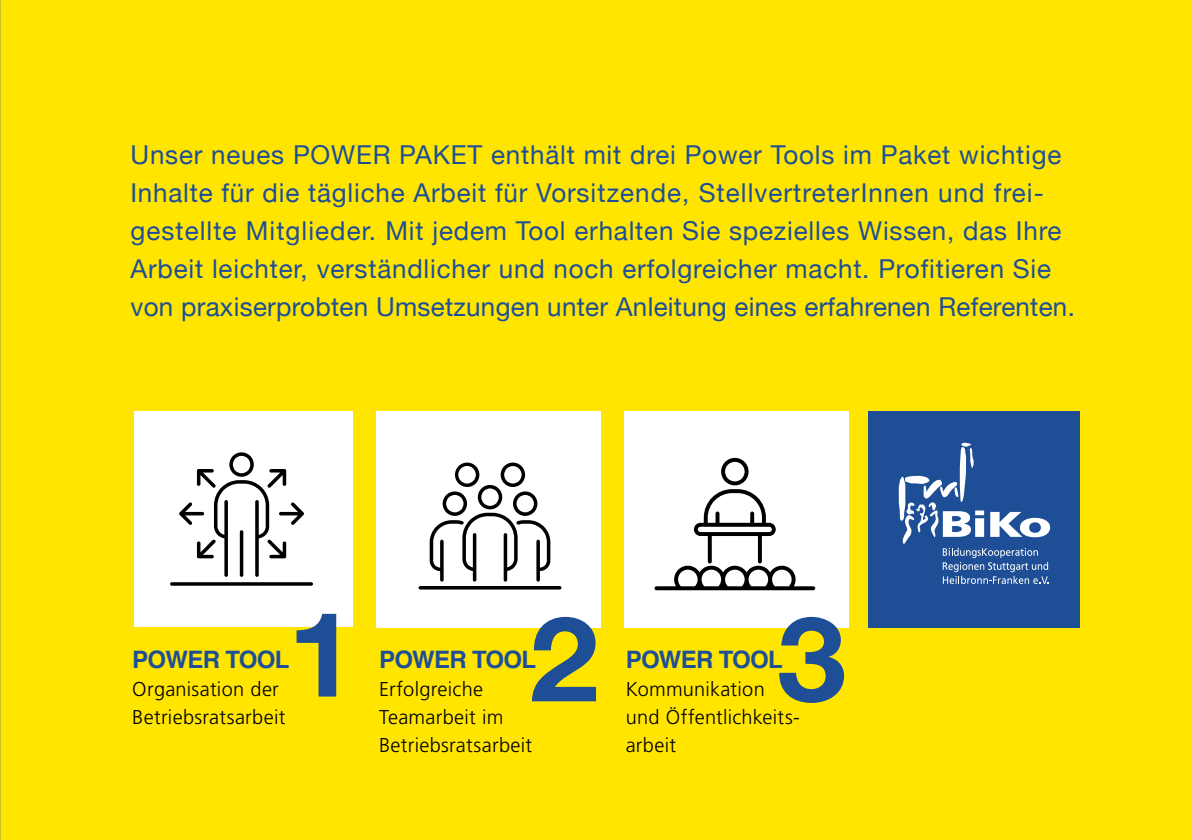
<style>
.page{position:relative;width:1191px;height:840px;background:#fff}
.page>*{position:absolute;margin:0;border:0;box-sizing:border-box;transform-origin:0 0}
.t1{font:700 118px "Helvetica Neue CE";color:#1e4f96;scale:1.06 1}
.t2{font:26px/38px "Helvetica Neue";letter-spacing:.03em;color:#1e4f96}
.t3{font:700 24px "Helvetica";letter-spacing:-.03em;color:#1e4f96}
.t4{font:300 20px/28px "Frutiger";letter-spacing:.015em;color:#000}
</style>
<div class="page">
<div style="left:0;top:0;width:1191px;height:839px;background:#ffe500"></div>
<div style="left:868px;top:411px;width:212px;height:216px;background:#1e4f96"></div>
<svg style="left:898px;top:442px;width:152px;height:141px"></svg>
<div style="left:134px;top:411px;width:218px;height:215px;background:#fff"></div>
<div style="left:376px;top:411px;width:224px;height:216px;background:#fff"></div>
<div style="left:624px;top:411px;width:225px;height:216px;background:#fff"></div>
<svg style="left:170px;top:452px;width:143px;height:133px"></svg>
<svg style="left:418px;top:462px;width:143px;height:127px"></svg>
<div style="left:458px;top:465px;width:18px;height:18px;background:#fff;border-radius:50%"></div>
<svg style="left:654px;top:457px;width:161px;height:133px"></svg>
<p class="t2" style="left:130px;top:137px;width:946px">Unser neues POWER PAKET enthält mit drei Power Tools im Paket wichtige Inhalte für die tägliche Arbeit für Vorsitzende, StellvertreterInnen und frei&shy;gestellte Mitglieder. Mit jedem Tool erhalten Sie spezielles Wissen, das Ihre Arbeit leichter, verständlicher und noch erfolgreicher macht. Profitieren Sie von praxiserprobten Umsetzungen unter Anleitung eines erfahrenen Referenten.</p>
<h1 class="t1" style="left:287px;top:581px;width:67px">1</h1>
<h1 class="t1" style="left:529px;top:585px;width:67px">2</h1>
<h1 class="t1" style="left:777px;top:585px;width:67px">3</h1>
<p class="t3" style="left:132px;top:639px;width:159px">POWER TOOL</p>
<p class="t4" style="left:132px;top:674px;width:155px">Organisation der<br>Betriebsratsarbeit</p>
<p class="t3" style="left:379px;top:639px;width:159px">POWER TOOL</p>
<p class="t4" style="left:379px;top:674px;width:155px">Erfolgreiche<br>Teamarbeit im<br>Betriebsratsarbeit</p>
<p class="t3" style="left:626px;top:639px;width:159px">POWER TOOL</p>
<p class="t4" style="left:626px;top:674px;width:175px">Kommunikation und Öffentlichkeits&shy;arbeit</p>
</div>
